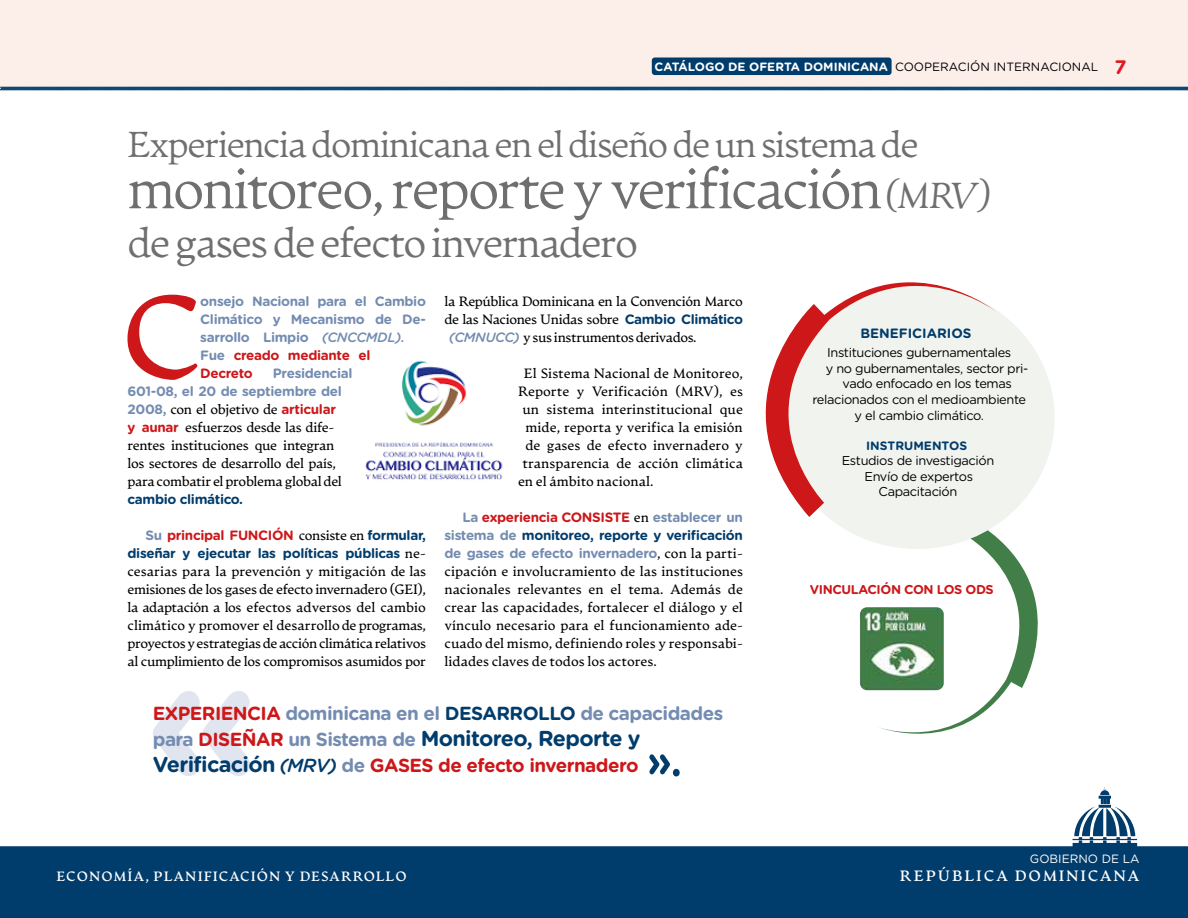
<style>
.page{position:relative;width:1188px;height:918px;background:#fff}
.page>*{position:absolute;margin:0;border:0;box-sizing:border-box;transform-origin:0 0}
.t1{font:116.4px "Artifex CF";color:#cd1719}
.t2{font:200 55.5px "Artifex CF";letter-spacing:-.04em;color:#706f6f}
.t3{font:200 40.5px "Artifex CF";letter-spacing:-.045em;color:#706f6f}
.t4{font:200 36px "Artifex CF";letter-spacing:-.04em;color:#706f6f}
.t5{font:700 21.6px "Gotham Rounded";letter-spacing:-.03em;color:#003c6c}
.t6{font:700 18.9px "Gotham Rounded";letter-spacing:-.03em;color:#748cb1}
.t7{font:700 18.9px "Gotham Rounded";letter-spacing:-.03em;color:#cd1719}
.t8{font:700 15px "Artifex CF";letter-spacing:.11em;color:#fff}
.t9{font:13.5px/18px "Artifex CF";letter-spacing:-.025em;color:#000;text-align:justify}
.t10{font:700 13.5px/18px "Gotham Rounded";letter-spacing:-.025em;color:#748cb1}
.t11{font:13.5px "Artifex CF";color:#000}
.t12{font:700 13.5px/18px "Gotham Rounded";letter-spacing:-.025em;color:#003c6c;text-align:right}
.t13{font:13.5px "Artifex CF";letter-spacing:-.005em;color:#000}
.t14{font:700 13.5px "Artifex CF";letter-spacing:.07em;color:#fff}
.t15{font:700 13.5px "Gotham Rounded";color:#003c6c}
.t16{font:12.9px/15.5px "Gotham Rounded";letter-spacing:-.03em;color:#000;text-align:center}
.t17{font:700 12.9px "Gotham Rounded";letter-spacing:-.03em;color:#cd1719}
.t18{font:700 12.15px "Gotham Rounded";color:#003c6c}
.t19{font:700 12px "Gotham Rounded";color:#fff}
.t20{font:12px "Gotham Rounded";color:#fff}
.s1{font-weight:400;color:#000}
.s2{font-size:19.5px;color:#e3171d}
.s3{font-family:"Artifex CF Extra";font-weight:300;font-style:italic;font-size:36px}
.s4{font-weight:500;font-style:italic}
.s5{color:#cd1719}
.s6{font-family:"Gotham Rounded";font-weight:700;color:#748cb1}
.s7{font-family:"Gotham Rounded";font-weight:700;color:#cd1719}
.s8{color:#748cb1}
.s9{font-family:"Artifex CF";font-weight:400;color:#000}
.s10{font-family:"Gotham Rounded";font-weight:700;color:#003c6c}
.s11{font-family:"Gotham Rounded";font-weight:500;font-style:italic;color:#748cb1}
.s12{color:#003c6c}
.s13{font-size:18.9px;color:#748cb1}
.s14{font-size:18.9px;color:#cd1719}
.s15{font-size:21.6px;color:#003c6c}
.s16{font-weight:500;font-style:italic;color:#003c6c}
</style>
<div class="page">
<div style="left:0;top:0;width:1188px;height:87px;background:#fcefea"></div>
<svg style="left:0;top:86px;width:1188px;height:4px"></svg>
<hr style="left:0;top:90px;width:1188px;height:1px;background:#003c6c">
<hr style="left:0;top:87px;width:1188px;height:1px;background:#003c6c">
<div style="left:0;top:843px;width:1188px;height:75px;background:#003c6c"></div>
<svg style="left:1073px;top:787px;width:64px;height:57px"></svg>
<div style="left:652px;top:58px;width:240px;height:17px;background:#003c6c;border-radius:3px"></div>
<img style="left:860px;top:607px;width:17px;height:83px">
<svg style="left:877px;top:530px;width:161px;height:204px"></svg>
<div style="left:780px;top:286px;width:275px;height:263px;background:#f1f3ef;border-radius:50%"></div>
<svg style="left:765px;top:282px;width:230px;height:235px"></svg>
<img style="left:365px;top:361px;width:138px;height:119px">
<svg style="left:153px;top:691px;width:97px;height:85px"></svg>
<svg style="left:649px;top:754px;width:31px;height:22px"></svg>
<p class="t19" style="left:655px;top:58px;width:473px">CATÁLOGO DE OFERTA DOMINICANA <span class="s1">COOPERACIÓN INTERNACIONAL</span> <span class="s2">7</span></p>
<h3 class="t4" style="left:128px;top:123px;width:793px">Experiencia dominicana en el diseño de un sistema de</h3>
<h2 class="t2" style="left:128px;top:155px;width:865px">monitoreo, reporte y verificación<span class="s3">(MRV)</span></h2>
<h3 class="t3" style="left:128px;top:218px;width:512px">de gases de efecto invernadero</h3>
<h1 class="t1" style="left:121px;top:267px;width:84px">C</h1>
<p class="t10" style="left:200px;top:292px;width:227px">onsejo Nacional para el Cambio<br>Climático y Mecanismo de De&shy;sarrollo Limpio <span class="s4">(CNCCMDL).<br></span>Fue <span class="s5">creado mediante el<br>Decreto</span></p>
<p class="t10" style="left:127px;top:364px;width:227px;text-indent:145px">Presidencial<br>601-08, el 20 de septiembre del</p>
<p class="t9" style="left:127px;top:401px;width:216px;text-align:left"><span class="s6">2008,</span> con el objetivo de <span class="s7">articular y aunar</span> esfuerzos desde las dife&shy;rentes instituciones que integran los sectores de desarrollo del país, para combatir el problema global del</p>
<p class="t12" style="left:127px;top:490px;width:117px">cambio climático.</p>
<p class="t12" style="left:127px;top:526px;width:300px"><span class="s8">Su</span> <span class="s5">principal FUNCIÓN</span> <span class="s9">consiste en</span> formular, diseñar y ejecutar las políticas públicas <span class="s9">ne-</span></p>
<p class="t9" style="left:127px;top:563px;width:300px">cesarias para la prevención y mitigación de las emisiones de los gases de efecto invernadero (GEI), la adaptación a los efectos adversos del cambio climático y promover el desarrollo de programas, proyectos y estrategias de acción climática relativos al cumplimiento de los compromisos asumidos por</p>
<p class="t9" style="left:444px;top:293px;width:300px">la República Dominicana en la Convención Marco</p>
<p class="t9" style="left:444px;top:311px;width:300px">de las Naciones Unidas sobre <span class="s10">Cambio Climático</span></p>
<p class="t9" style="left:449px;top:329px;width:249px"><span class="s11">(CMNUCC)</span> y sus instrumentos derivados.</p>
<p class="t13" style="left:524px;top:365px;width:221px">El Sistema Nacional de Monitoreo,</p>
<p class="t11" style="left:518px;top:383px;width:227px">Reporte y Verificación (MRV), es</p>
<p class="t11" style="left:522px;top:401px;width:222px">un sistema interinstitucional que</p>
<p class="t11" style="left:525px;top:419px;width:219px">mide, reporta y verifica la emisión</p>
<p class="t13" style="left:525px;top:437px;width:219px">de gases de efecto invernadero y</p>
<p class="t11" style="left:522px;top:455px;width:222px">transparencia de acción climática</p>
<p class="t13" style="left:518px;top:473px;width:137px">en el ámbito nacional.</p>
<p class="t10" style="left:445px;top:508px;width:300px;text-align:justify;text-indent:18px">La <span class="s5">experiencia CONSISTE</span> <span class="s9">en</span> establecer un sistema de <span class="s12">monitoreo, reporte y verificación </span>de gases de efecto invernadero<span class="s9">, con la parti-</span></p>
<p class="t9" style="left:445px;top:563px;width:300px">cipación e involucramiento de las instituciones nacionales relevantes en el tema. Además de crear las capacidades, fortalecer el diálogo y el vínculo necesario para el funcionamiento ade&shy;cuado del mismo, definiendo roles y responsabi&shy;lidades claves de todos los actores.</p>
<h3 class="t6" style="left:153px;top:700px;width:572px"><span class="s5">EXPERIENCIA</span> dominicana en el <span class="s12">DESARROLLO</span> de capacidades</h3>
<h3 class="t5" style="left:153px;top:723px;width:489px"><span class="s13">para</span> <span class="s14">DISEÑAR</span> <span class="s13">un Sistema de</span> Monitoreo, Reporte y</h3>
<h3 class="t7" style="left:153px;top:751px;width:487px"><span class="s15">Verificación</span> <span class="s16">(MRV)</span> <span class="s8">de</span> GASES de efecto invernadero</h3>
<p class="t15" style="left:860px;top:323px;width:113px">BENEFICIARIOS</p>
<p class="t16" style="left:827px;top:345px;width:186px">Instituciones gubernamentales</p>
<p class="t16" style="left:826px;top:360px;width:204px">y no gubernamentales, sector pri-</p>
<p class="t16" style="left:843px;top:375px;width:171px">vado enfocado en los temas</p>
<p class="t16" style="left:812px;top:391px;width:215px">relacionados con el medioambiente</p>
<p class="t16" style="left:855px;top:407px;width:131px">y el cambio climático.</p>
<p class="t18" style="left:866px;top:437px;width:102px">INSTRUMENTOS</p>
<p class="t16" style="left:842px;top:453px;width:154px">Estudios de investigación<br>Envío de expertos<br>Capacitación</p>
<p class="t17" style="left:810px;top:580px;width:185px">VINCULACIÓN CON LOS ODS</p>
<p class="t20" style="left:1030px;top:851px;width:111px">GOBIERNO DE LA</p>
<p class="t14" style="left:56px;top:869px;width:352px">ECONOMÍA, PLANIFICACIÓN Y DESARROLLO</p>
<p class="t8" style="left:900px;top:867px;width:241px">REPÚBLICA DOMINICANA</p>
</div>
